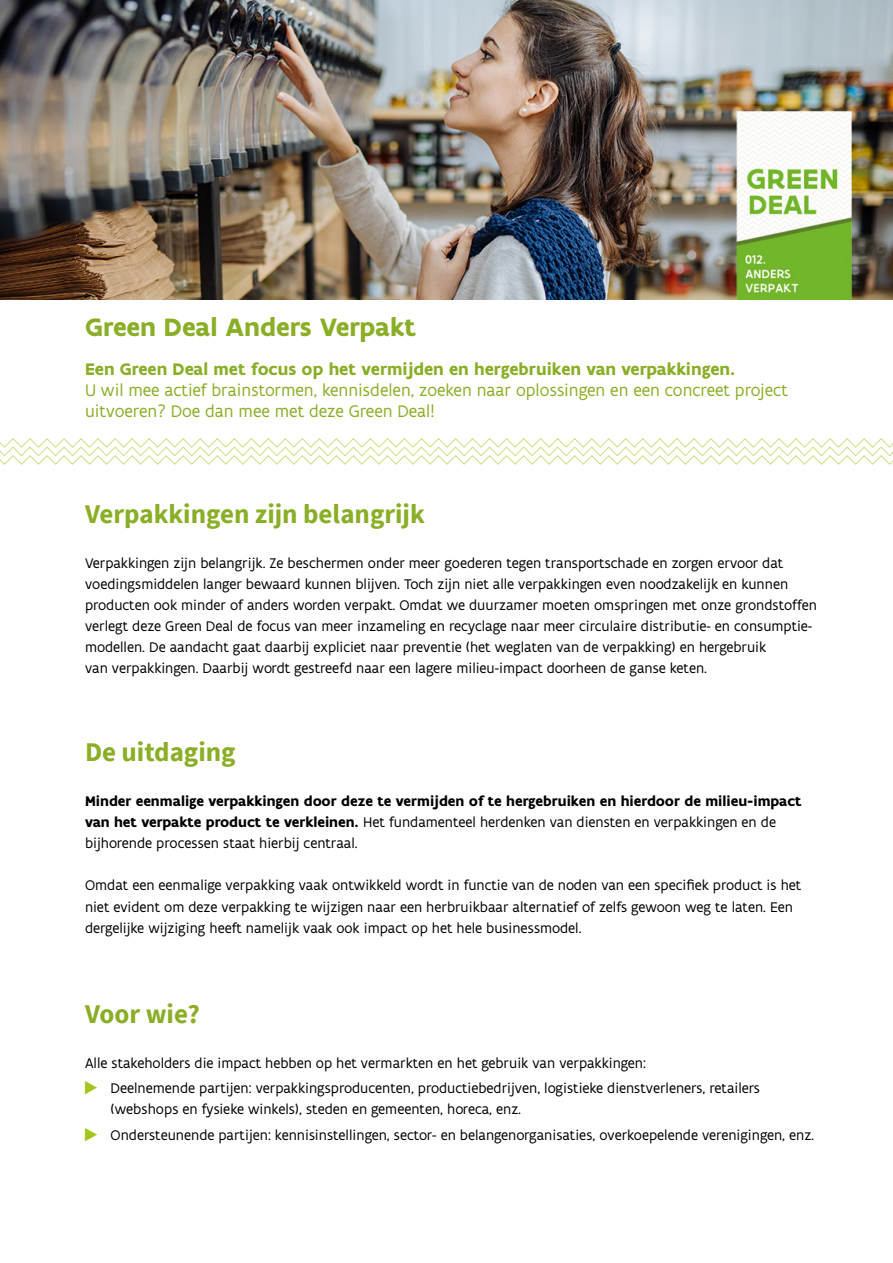
<style>
.page{position:relative;width:893px;height:1263px;background:#fff}
.page>*{position:absolute;margin:0;border:0;box-sizing:border-box;transform-origin:0 0}
.t1{font:700 27px "Source Sans Pro";color:#8aae26}
.t2{font:700 27px "Flanders Art Sans";color:#8aae26}
.t3{font:18px/21px "Flanders Art Sans";color:#8aae26}
.t4{font:700 18px "Flanders Art Sans";color:#8aae26}
.t5{font:15px/21px "Flanders Art Sans";color:#000}
.t6{font:700 15px/21px "Flanders Art Sans";color:#000}
.s1{font-weight:400}
</style>
<div class="page">
<img style="left:0;top:0;width:893px;height:300px">
<svg style="left:0;top:438px;width:893px;height:27px"></svg>
<h1 class="t2" style="left:85px;top:310px;width:333px">Green Deal Anders Verpakt</h1>
<p class="t4" style="left:85px;top:358px;width:652px">Een Green Deal met focus op het vermijden en hergebruiken van verpakkingen.</p>
<p class="t3" style="left:85px;top:380px;width:704px">U wil mee actief brainstormen, kennisdelen, zoeken naar oplossingen en een concreet project uitvoeren? Doe dan mee met deze Green Deal!</p>
<h1 class="t1" style="left:85px;top:496px;width:341px">Verpakkingen zijn belangrijk</h1>
<p class="t5" style="left:85px;top:552px;width:733px">Verpakkingen zijn belangrijk. Ze beschermen onder meer goederen tegen transportschade en zorgen ervoor dat voedingsmiddelen langer bewaard kunnen blijven. Toch zijn niet alle verpakkingen even noodzakelijk en kunnen producten ook minder of anders worden verpakt. Omdat we duurzamer moeten omspringen met onze grondstoffen verlegt deze Green Deal de focus van meer inzameling en recyclage naar meer circulaire distributie- en consumptie&shy;modellen. De aandacht gaat daarbij expliciet naar preventie (het weglaten van de verpakking) en hergebruik<br>van verpakkingen. Daarbij wordt gestreefd naar een lagere milieu-impact doorheen de ganse keten.</p>
<h1 class="t1" style="left:85px;top:734px;width:152px">De uitdaging</h1>
<p class="t6" style="left:85px;top:791px;width:718px">Minder eenmalige verpakkingen door deze te vermijden of te hergebruiken en hierdoor de milieu-impact van het verpakte product te verkleinen. <span class="s1">Het fundamenteel herdenken van diensten en verpakkingen en de bijhorende processen staat hierbij centraal.</span></p>
<p class="t5" style="left:85px;top:875px;width:718px">Omdat een eenmalige verpakking vaak ontwikkeld wordt in functie van de noden van een specifiek product is het niet evident om deze verpakking te wijzigen naar een herbruikbaar alternatief of zelfs gewoon weg te laten. Een dergelijke wijziging heeft namelijk vaak ook impact op het hele businessmodel.</p>
<h1 class="t1" style="left:85px;top:995px;width:117px">Voor wie?</h1>
<p class="t5" style="left:111px;top:1050px;width:651px;line-height:25.2px;text-indent:-26px">Alle stakeholders die impact hebben op het vermarkten en het gebruik van verpakkingen:<br>Deelnemende partijen: verpakkingsproducenten, productiebedrijven, logistieke dienstverleners, retailers</p>
<p class="t5" style="left:111px;top:1096px;width:705px;line-height:25.2px">(webshops en fysieke winkels), steden en gemeenten, horeca, enz.<br>Ondersteunende partijen: kennisinstellingen, sector- en belangenorganisaties, overkoepelende verenigingen, enz.</p>
</div>
